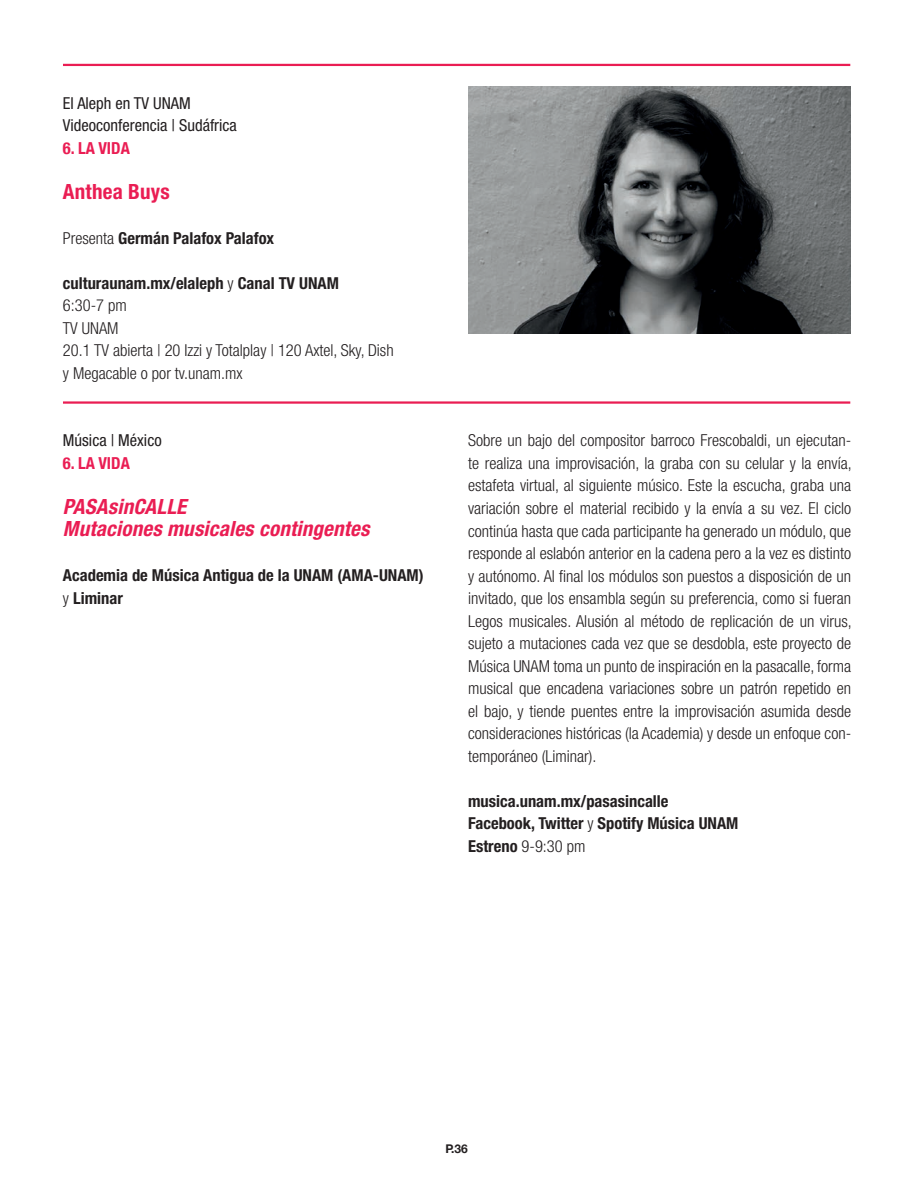
<style>
.page{position:relative;width:915px;height:1191px;background:#fff}
.page>*{position:absolute;margin:0;border:0;box-sizing:border-box;transform-origin:0 0}
.t1{font:italic 700 condensed 21px/22.5px "Helvetica Neue";letter-spacing:.01em;color:#ea1d53}
.t2{font:700 condensed 21px "Helvetica Neue";letter-spacing:.01em;color:#ea1d53}
.t3{font:300 condensed 16.5px/22.5px "Helvetica Neue";color:#231f20}
.t4{font:700 condensed 16.5px/22.5px "Helvetica Neue";color:#231f20}
.t5{font:condensed 16.5px/22.5px "Helvetica Neue";color:#231f20}
.t6{font:700 condensed 16.5px "Helvetica Neue";color:#ea1d53}
.t7{font:700 12px "Helvetica Neue";color:#231f20}
.s1{font-weight:300}
.s2{font-weight:700}
</style>
<div class="page">
<hr style="left:63px;top:64px;width:787px;height:2px;background:#ea1d53">
<img style="left:468px;top:86px;width:382px;height:248px">
<hr style="left:63px;top:401px;width:787px;height:3px;background:#ea1d53">
<p class="t5" style="left:63px;top:92px;width:175px">El Aleph en TV UNAM<br>Videoconferencia | Sudáfrica</p>
<p class="t6" style="left:63px;top:134px;width:68px">6. LA VIDA</p>
<p class="t2" style="left:63px;top:179px;width:108px">Anthea Buys</p>
<p class="t4" style="left:63px;top:226px;width:213px"><span class="s1">Presenta</span> Germán Palafox Palafox</p>
<p class="t3" style="left:63px;top:272px;width:332px"><span class="s2">culturaunam.mx/elaleph</span> y <span class="s2">Canal TV UNAM<br></span>6:30-7 pm<br>TV UNAM<br>20.1 TV abierta | 20 Izzi y Totalplay | 120 Axtel, Sky, Dish y Megacable o por tv.unam.mx</p>
<p class="t5" style="left:63px;top:429px;width:100px">Música | México</p>
<p class="t6" style="left:63px;top:449px;width:68px">6. LA VIDA</p>
<p class="t1" style="left:63px;top:495px;width:308px">PASAsinCALLE<br>Mutaciones musicales contingentes</p>
<p class="t4" style="left:63px;top:564px;width:362px">Academia de Música Antigua de la UNAM (AMA-UNAM) <span class="s1">y</span> Liminar</p>
<p class="t3" style="left:468px;top:429px;width:385px;text-align:justify">Sobre un bajo del compositor barroco Frescobaldi, un ejecutan&shy;te realiza una improvisación, la graba con su celular y la envía, estafeta virtual, al siguiente músico. Este la escucha, graba una variación sobre el material recibido y la envía a su vez. El ciclo continúa hasta que cada participante ha generado un módulo, que responde al eslabón anterior en la cadena pero a la vez es distinto y autónomo. Al final los módulos son puestos a disposición de un invitado, que los ensambla según su preferencia, como si fueran Legos musicales. Alusión al método de replicación de un virus, sujeto a mutaciones cada vez que se desdobla, este proyecto de Música UNAM toma un punto de inspiración en la pasacalle, forma musical que encadena variaciones sobre un patrón repetido en el bajo, y tiende puentes entre la improvisación asumida desde consideraciones históricas (la Academia) y desde un enfoque con&shy;temporáneo (Liminar).</p>
<p class="t4" style="left:468px;top:789px;width:272px">musica.unam.mx/pasasincalle<br>Facebook, Twitter <span class="s1">y</span> Spotify Música UNAM<br>Estreno <span class="s1">9-9:30 pm</span></p>
<p class="t7" style="left:445px;top:1139px;width:24px">P.36</p>
</div>
